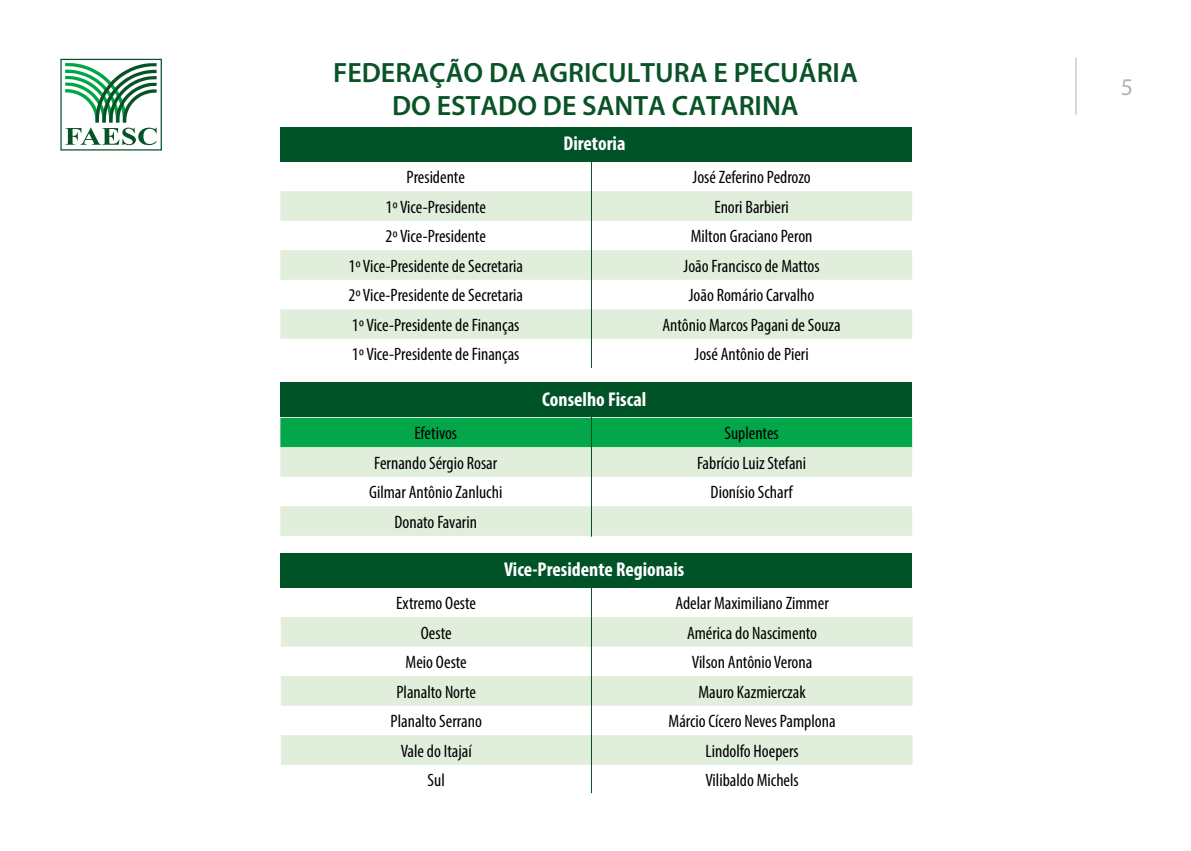
<style>
.page{position:relative;width:1191px;height:851px;background:#fff}
.page>*{position:absolute;margin:0;border:0;box-sizing:border-box;transform-origin:0 0}
.t1{font:600 28px/33.6px "Myriad Pro";color:#095327;text-align:center}
.t2{font:24px "Myriad Pro";color:#b3b2b2}
.t3{font:700 condensed 20px "Myriad Pro";color:#fff}
.t4{font:condensed 18px "Myriad Pro";color:#000}
</style>
<div class="page">
<hr style="left:1075px;top:58px;width:1px;height:57px;background:#b3b2b2">
<div style="left:280px;top:191px;width:632px;height:30px;background:#e0eedb"></div>
<svg style="left:280px;top:250px;width:632px;height:89px;fill:#e0eedb"></svg>
<div style="left:280px;top:128px;width:631px;height:34px;background:#005227"></div>
<div style="left:280px;top:382px;width:631px;height:34px;background:#005227"></div>
<svg style="left:280px;top:418px;width:632px;height:59px;background:#73ca93"></svg>
<div style="left:280px;top:506px;width:632px;height:30px;background:#e0eedb"></div>
<div style="left:281px;top:617px;width:631px;height:29px;background:#e0eedb"></div>
<svg style="left:281px;top:676px;width:631px;height:88px;fill:#e0eedb"></svg>
<div style="left:280px;top:553px;width:631px;height:34px;background:#005227"></div>
<hr style="left:591px;top:161px;width:1px;height:207px;background:#005227">
<hr style="left:591px;top:414px;width:1px;height:122px;background:#005227">
<hr style="left:591px;top:584px;width:1px;height:209px;background:#005227">
<div style="left:60px;top:59px;width:102px;height:91px;border:1px solid #075327"></div>
<svg style="left:65px;top:63px;width:92px;height:82px"></svg>
<h1 class="t1" style="left:333px;top:55px;width:526px">FEDERAÇÃO DA AGRICULTURA E PECUÁRIA<br>DO ESTADO DE SANTA CATARINA</h1>
<p class="t3" style="left:563px;top:131px;width:64px">Diretoria</p>
<p class="t4" style="left:406px;top:166px;width:60px">Presidente</p>
<p class="t4" style="left:692px;top:166px;width:119px">José Zeferino Pedrozo</p>
<p class="t4" style="left:385px;top:196px;width:102px">1º Vice-Presidente</p>
<p class="t4" style="left:714px;top:196px;width:76px">Enori Barbieri</p>
<p class="t4" style="left:385px;top:225px;width:102px">2º Vice-Presidente</p>
<p class="t4" style="left:690px;top:225px;width:123px">Milton Graciano Peron</p>
<p class="t4" style="left:348px;top:255px;width:176px">1º Vice-Presidente de Secretaria</p>
<p class="t4" style="left:683px;top:255px;width:137px">João Francisco de Mattos</p>
<p class="t4" style="left:348px;top:284px;width:176px">2º Vice-Presidente de Secretaria</p>
<p class="t4" style="left:689px;top:284px;width:127px">João Romário Carvalho</p>
<p class="t4" style="left:352px;top:314px;width:169px">1º Vice-Presidente de Finanças</p>
<p class="t4" style="left:662px;top:314px;width:180px">Antônio Marcos Pagani de Souza</p>
<p class="t4" style="left:352px;top:343px;width:169px">1º Vice-Presidente de Finanças</p>
<p class="t4" style="left:694px;top:343px;width:116px">José Antônio de Pieri</p>
<p class="t3" style="left:542px;top:387px;width:106px">Conselho Fiscal</p>
<p class="t4" style="left:414px;top:422px;width:44px">Efetivos</p>
<p class="t4" style="left:724px;top:422px;width:56px">Suplentes</p>
<p class="t4" style="left:374px;top:452px;width:124px">Fernando Sérgio Rosar</p>
<p class="t4" style="left:697px;top:452px;width:111px">Fabrício Luiz Stefani</p>
<p class="t4" style="left:369px;top:481px;width:135px">Gilmar Antônio Zanluchi</p>
<p class="t4" style="left:710px;top:481px;width:84px">Dionísio Scharf</p>
<p class="t4" style="left:394px;top:511px;width:84px">Donato Favarin</p>
<p class="t3" style="left:504px;top:557px;width:182px">Vice-Presidente Regionais</p>
<p class="t4" style="left:396px;top:592px;width:81px">Extremo Oeste</p>
<p class="t4" style="left:675px;top:592px;width:155px">Adelar Maximiliano Zimmer</p>
<p class="t4" style="left:421px;top:621px;width:32px">Oeste</p>
<p class="t4" style="left:687px;top:621px;width:132px">América do Nascimento</p>
<p class="t4" style="left:405px;top:651px;width:63px">Meio Oeste</p>
<p class="t4" style="left:692px;top:651px;width:122px">Vilson Antônio Verona</p>
<p class="t4" style="left:396px;top:680px;width:81px">Planalto Norte</p>
<p class="t4" style="left:698px;top:680px;width:109px">Mauro Kazmierczak</p>
<p class="t4" style="left:390px;top:710px;width:93px">Planalto Serrano</p>
<p class="t4" style="left:668px;top:710px;width:168px">Márcio Cícero Neves Pamplona</p>
<p class="t4" style="left:401px;top:739px;width:73px">Vale do Itajaí</p>
<p class="t4" style="left:705px;top:739px;width:95px">Lindolfo Hoepers</p>
<p class="t4" style="left:427px;top:769px;width:19px">Sul</p>
<p class="t4" style="left:705px;top:769px;width:95px">Vilibaldo Michels</p>
<h2 class="t2" style="left:1120px;top:72px;width:14px">5</h2>
</div>
